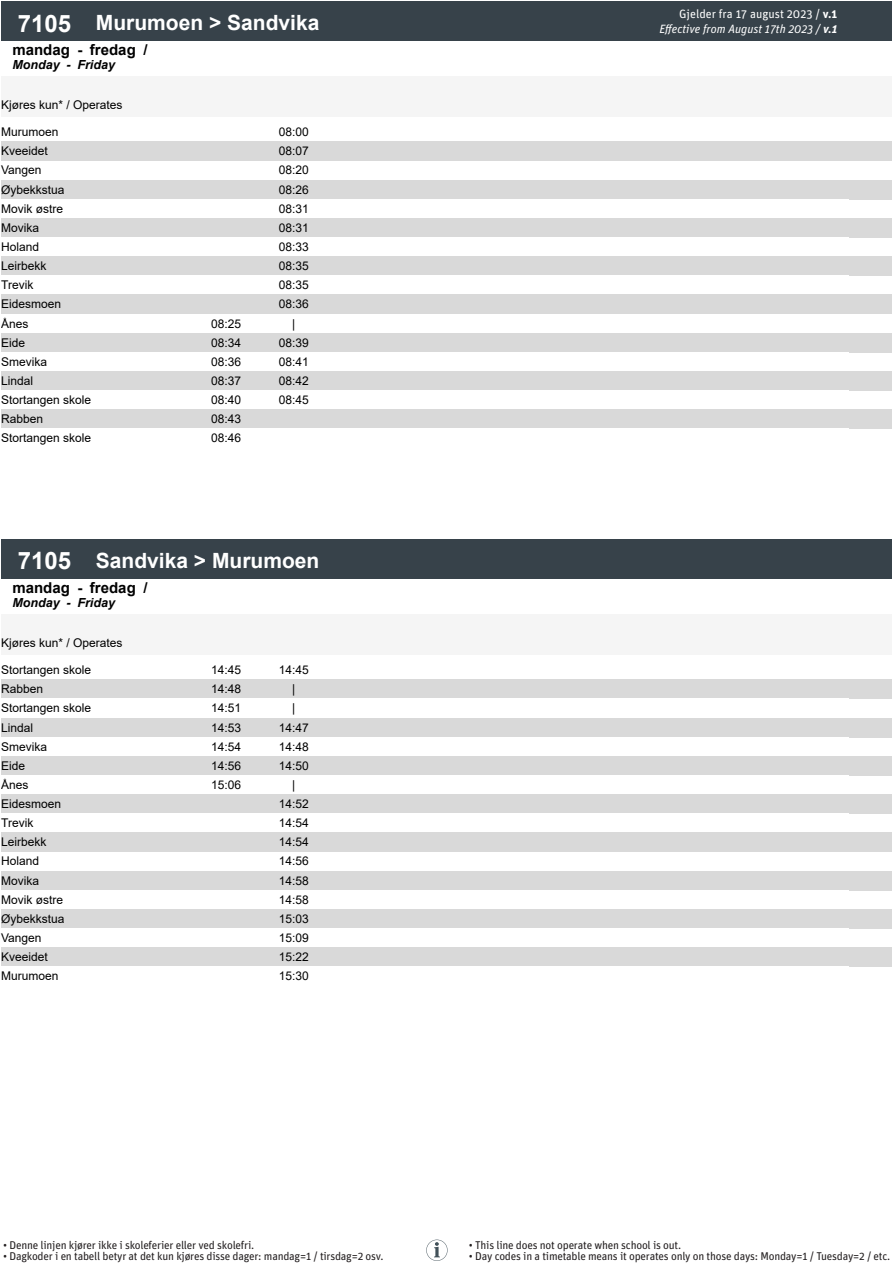
<style>
.page{position:relative;width:893px;height:1263px;background:#fff}
.page>*{position:absolute;margin:0;border:0;box-sizing:border-box;transform-origin:0 0}
.t1{font:700 21px "Arial";color:#fff}
.t2{font:700 15px "Arial";color:#000}
.t3{font:italic 700 12.45px "Arial";color:#000}
.t4{font:12px "Arial";color:#000}
.t5{font:italic 12px/14.4px "Unit Pro";color:#fff;text-align:right}
.t6{font:11.25px "Unit Pro";letter-spacing:-.02em;color:#231f20}
.s1{font-size:24px}
.s2{font-style:normal}
.s3{font-weight:700;font-style:normal}
.s4{font-weight:700}
</style>
<div class="page">
<div style="left:1px;top:77px;width:191px;height:40px;background:#f5f5f5"></div>
<div style="left:192px;top:77px;width:68px;height:40px;background:#f5f5f5"></div>
<div style="left:260px;top:77px;width:68px;height:40px;background:#f5f5f5"></div>
<div style="left:328px;top:77px;width:67px;height:40px;background:#f5f5f5"></div>
<div style="left:395px;top:77px;width:68px;height:40px;background:#f5f5f5"></div>
<div style="left:463px;top:77px;width:67px;height:40px;background:#f5f5f5"></div>
<div style="left:530px;top:77px;width:68px;height:40px;background:#f5f5f5"></div>
<div style="left:598px;top:77px;width:67px;height:40px;background:#f5f5f5"></div>
<div style="left:665px;top:77px;width:68px;height:40px;background:#f5f5f5"></div>
<div style="left:733px;top:77px;width:67px;height:40px;background:#f5f5f5"></div>
<div style="left:800px;top:77px;width:92px;height:40px;background:#f5f5f5"></div>
<div style="left:1px;top:1px;width:87px;height:40px;background:#37424a"></div>
<div style="left:88px;top:1px;width:804px;height:40px;background:#37424a"></div>
<div style="left:1px;top:142px;width:891px;height:19px;background:#d9d9d9"></div>
<div style="left:1px;top:180px;width:891px;height:19px;background:#d9d9d9"></div>
<div style="left:1px;top:218px;width:891px;height:19px;background:#d9d9d9"></div>
<div style="left:1px;top:257px;width:891px;height:19px;background:#d9d9d9"></div>
<div style="left:1px;top:295px;width:891px;height:19px;background:#d9d9d9"></div>
<div style="left:1px;top:333px;width:891px;height:19px;background:#d9d9d9"></div>
<div style="left:1px;top:371px;width:891px;height:20px;background:#d9d9d9"></div>
<div style="left:1px;top:410px;width:891px;height:19px;background:#d9d9d9"></div>
<div style="left:1px;top:614px;width:191px;height:41px;background:#f5f5f5"></div>
<div style="left:192px;top:614px;width:68px;height:41px;background:#f5f5f5"></div>
<div style="left:260px;top:614px;width:68px;height:41px;background:#f5f5f5"></div>
<div style="left:328px;top:614px;width:67px;height:41px;background:#f5f5f5"></div>
<div style="left:395px;top:614px;width:68px;height:41px;background:#f5f5f5"></div>
<div style="left:463px;top:614px;width:67px;height:41px;background:#f5f5f5"></div>
<div style="left:530px;top:614px;width:68px;height:41px;background:#f5f5f5"></div>
<div style="left:598px;top:614px;width:67px;height:41px;background:#f5f5f5"></div>
<div style="left:665px;top:614px;width:68px;height:41px;background:#f5f5f5"></div>
<div style="left:733px;top:614px;width:67px;height:41px;background:#f5f5f5"></div>
<div style="left:800px;top:614px;width:92px;height:41px;background:#f5f5f5"></div>
<div style="left:1px;top:539px;width:87px;height:39px;background:#37424a"></div>
<div style="left:88px;top:539px;width:804px;height:39px;background:#37424a"></div>
<div style="left:1px;top:680px;width:891px;height:19px;background:#d9d9d9"></div>
<div style="left:1px;top:718px;width:891px;height:19px;background:#d9d9d9"></div>
<div style="left:1px;top:756px;width:891px;height:19px;background:#d9d9d9"></div>
<div style="left:1px;top:794px;width:891px;height:20px;background:#d9d9d9"></div>
<div style="left:1px;top:833px;width:891px;height:19px;background:#d9d9d9"></div>
<div style="left:1px;top:871px;width:891px;height:19px;background:#d9d9d9"></div>
<div style="left:1px;top:909px;width:891px;height:19px;background:#d9d9d9"></div>
<div style="left:1px;top:948px;width:891px;height:19px;background:#d9d9d9"></div>
<svg style="left:426px;top:1239px;width:22px;height:22px"></svg>
<p class="t1" style="left:18px;top:8px;width:303px"><span class="s1">7105</span> Murumoen &gt; Sandvika</p>
<p class="t2" style="left:12px;top:39px;width:137px">mandag - fredag /</p>
<p class="t3" style="left:12px;top:56px;width:104px">Monday - Friday</p>
<p class="t4" style="left:1px;top:97px;width:123px">Kjøres kun* / Operates</p>
<p class="t4" style="left:1px;top:124px;width:59px">Murumoen</p>
<p class="t4" style="left:279px;top:124px;width:32px">08:00</p>
<p class="t4" style="left:1px;top:143px;width:48px">Kveeidet</p>
<p class="t4" style="left:279px;top:143px;width:32px">08:07</p>
<p class="t4" style="left:1px;top:162px;width:42px">Vangen</p>
<p class="t4" style="left:279px;top:162px;width:32px">08:20</p>
<p class="t4" style="left:1px;top:181px;width:65px">Øybekkstua</p>
<p class="t4" style="left:279px;top:181px;width:32px">08:26</p>
<p class="t4" style="left:1px;top:200px;width:63px">Movik østre</p>
<p class="t4" style="left:279px;top:200px;width:32px">08:31</p>
<p class="t4" style="left:1px;top:219px;width:39px">Movika</p>
<p class="t4" style="left:279px;top:219px;width:32px">08:31</p>
<p class="t4" style="left:1px;top:239px;width:40px">Holand</p>
<p class="t4" style="left:279px;top:239px;width:32px">08:33</p>
<p class="t4" style="left:1px;top:258px;width:47px">Leirbekk</p>
<p class="t4" style="left:279px;top:258px;width:32px">08:35</p>
<p class="t4" style="left:1px;top:277px;width:34px">Trevik</p>
<p class="t4" style="left:279px;top:277px;width:32px">08:35</p>
<p class="t4" style="left:1px;top:296px;width:62px">Eidesmoen</p>
<p class="t4" style="left:279px;top:296px;width:32px">08:36</p>
<p class="t4" style="left:1px;top:315px;width:29px">Ånes</p>
<p class="t4" style="left:211px;top:315px;width:32px">08:25</p>
<p class="t4" style="left:292px;top:315px;width:5px">|</p>
<p class="t4" style="left:1px;top:334px;width:26px">Eide</p>
<p class="t4" style="left:211px;top:334px;width:32px">08:34</p>
<p class="t4" style="left:279px;top:334px;width:32px">08:39</p>
<p class="t4" style="left:1px;top:353px;width:47px">Smevika</p>
<p class="t4" style="left:211px;top:353px;width:32px">08:36</p>
<p class="t4" style="left:279px;top:353px;width:32px">08:41</p>
<p class="t4" style="left:1px;top:372px;width:34px">Lindal</p>
<p class="t4" style="left:211px;top:372px;width:32px">08:37</p>
<p class="t4" style="left:279px;top:372px;width:32px">08:42</p>
<p class="t4" style="left:1px;top:392px;width:92px">Stortangen skole</p>
<p class="t4" style="left:211px;top:392px;width:32px">08:40</p>
<p class="t4" style="left:279px;top:392px;width:32px">08:45</p>
<p class="t4" style="left:1px;top:411px;width:44px">Rabben</p>
<p class="t4" style="left:211px;top:411px;width:32px">08:43</p>
<p class="t4" style="left:1px;top:430px;width:92px">Stortangen skole</p>
<p class="t4" style="left:211px;top:430px;width:32px">08:46</p>
<p class="t1" style="left:18px;top:546px;width:303px"><span class="s1">7105</span> Sandvika &gt; Murumoen</p>
<p class="t2" style="left:12px;top:577px;width:137px">mandag - fredag /</p>
<p class="t3" style="left:12px;top:594px;width:104px">Monday - Friday</p>
<p class="t4" style="left:1px;top:635px;width:123px">Kjøres kun* / Operates</p>
<p class="t4" style="left:1px;top:662px;width:92px">Stortangen skole</p>
<p class="t4" style="left:211px;top:662px;width:32px">14:45</p>
<p class="t4" style="left:279px;top:662px;width:32px">14:45</p>
<p class="t4" style="left:1px;top:681px;width:44px">Rabben</p>
<p class="t4" style="left:211px;top:681px;width:32px">14:48</p>
<p class="t4" style="left:292px;top:681px;width:5px">|</p>
<p class="t4" style="left:1px;top:700px;width:92px">Stortangen skole</p>
<p class="t4" style="left:211px;top:700px;width:32px">14:51</p>
<p class="t4" style="left:292px;top:700px;width:5px">|</p>
<p class="t4" style="left:1px;top:719px;width:34px">Lindal</p>
<p class="t4" style="left:211px;top:719px;width:32px">14:53</p>
<p class="t4" style="left:279px;top:719px;width:32px">14:47</p>
<p class="t4" style="left:1px;top:738px;width:47px">Smevika</p>
<p class="t4" style="left:211px;top:738px;width:32px">14:54</p>
<p class="t4" style="left:279px;top:738px;width:32px">14:48</p>
<p class="t4" style="left:1px;top:757px;width:26px">Eide</p>
<p class="t4" style="left:211px;top:757px;width:32px">14:56</p>
<p class="t4" style="left:279px;top:757px;width:32px">14:50</p>
<p class="t4" style="left:1px;top:776px;width:29px">Ånes</p>
<p class="t4" style="left:211px;top:776px;width:32px">15:06</p>
<p class="t4" style="left:292px;top:776px;width:5px">|</p>
<p class="t4" style="left:1px;top:796px;width:62px">Eidesmoen</p>
<p class="t4" style="left:279px;top:796px;width:32px">14:52</p>
<p class="t4" style="left:1px;top:815px;width:34px">Trevik</p>
<p class="t4" style="left:279px;top:815px;width:32px">14:54</p>
<p class="t4" style="left:1px;top:834px;width:47px">Leirbekk</p>
<p class="t4" style="left:279px;top:834px;width:32px">14:54</p>
<p class="t4" style="left:1px;top:853px;width:40px">Holand</p>
<p class="t4" style="left:279px;top:853px;width:32px">14:56</p>
<p class="t4" style="left:1px;top:872px;width:39px">Movika</p>
<p class="t4" style="left:279px;top:872px;width:32px">14:58</p>
<p class="t4" style="left:1px;top:891px;width:63px">Movik østre</p>
<p class="t4" style="left:279px;top:891px;width:32px">14:58</p>
<p class="t4" style="left:1px;top:910px;width:65px">Øybekkstua</p>
<p class="t4" style="left:279px;top:910px;width:32px">15:03</p>
<p class="t4" style="left:1px;top:929px;width:42px">Vangen</p>
<p class="t4" style="left:279px;top:929px;width:32px">15:09</p>
<p class="t4" style="left:1px;top:949px;width:48px">Kveeidet</p>
<p class="t4" style="left:279px;top:949px;width:32px">15:22</p>
<p class="t4" style="left:1px;top:968px;width:59px">Murumoen</p>
<p class="t4" style="left:279px;top:968px;width:32px">15:30</p>
<p class="t5" style="left:659px;top:6px;width:179px"><span class="s2">Gjelder fra 17 august 2023 /</span> <span class="s3">v.1<br></span>Effective from August 17th 2023 / <span class="s4">v.1</span></p>
<p class="t6" style="left:3px;top:1237px;width:253px">• Denne linjen kjører ikke i skoleferier eller ved skolefri.</p>
<p class="t6" style="left:3px;top:1248px;width:382px">• Dagkoder i en tabell betyr at det kun kjøres disse dager: mandag=1 / tirsdag=2 osv.</p>
<p class="t6" style="left:469px;top:1237px;width:214px">• This line does not operate when school is out.</p>
<p class="t6" style="left:469px;top:1248px;width:423px">• Day codes in a timetable means it operates only on those days: Monday=1 / Tuesday=2 / etc.</p>
</div>
